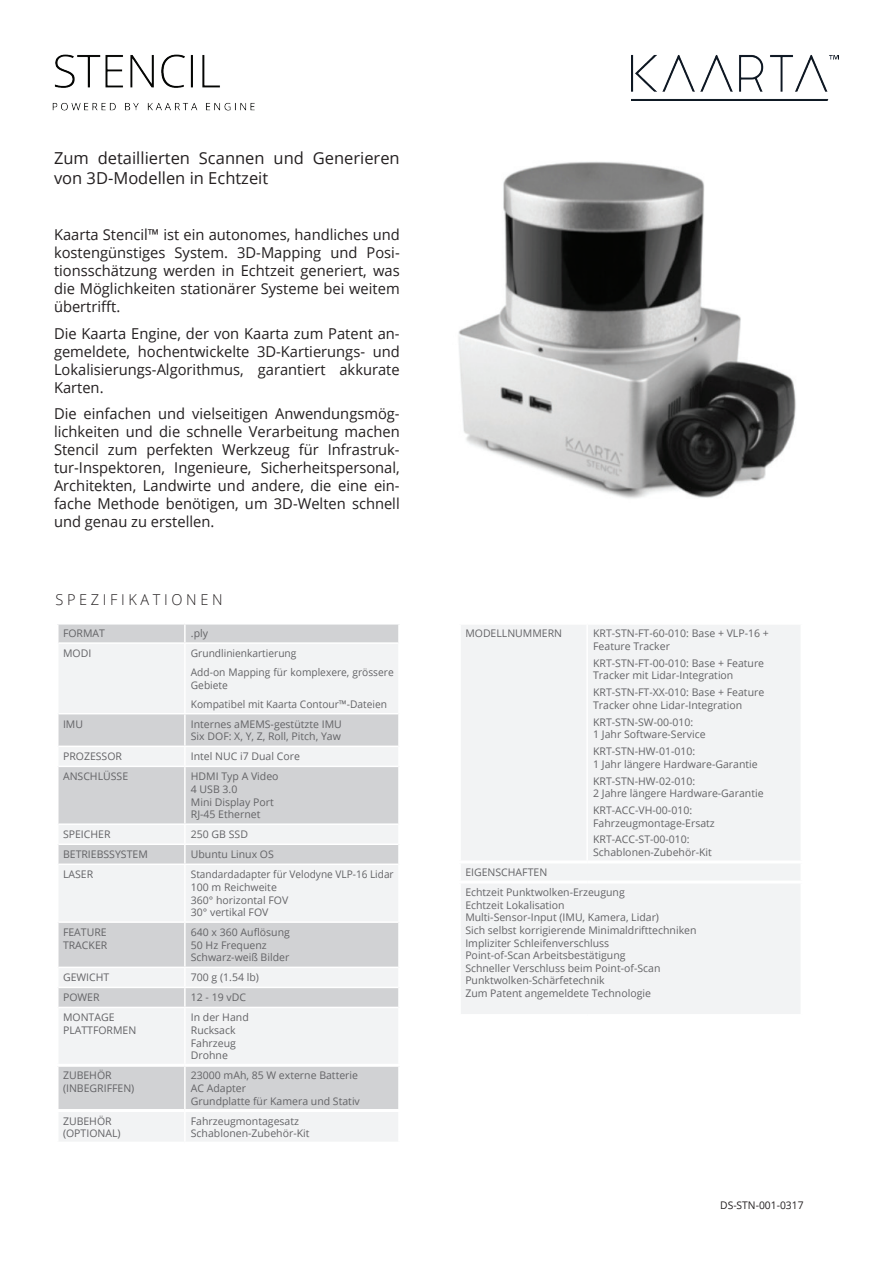
<style>
.page{position:relative;width:893px;height:1263px;background:#fff}
.page>*{position:absolute;margin:0;border:0;box-sizing:border-box;transform-origin:0 0}
.t1{font:16.5px/19.8px "Open Sans";color:#231f20}
.t2{font:15px/18px "Open Sans";color:#231f20;text-align:justify}
.t3{font:300 15px "Open Sans";letter-spacing:.25em;color:#231f20}
.t4{font:10.5px/12.6px "Open Sans";color:#636366}
.t5{font:10.5px "Open Sans";color:#636366;scale:.96 1}
.t6{font:10.5px "Open Sans";color:#231f20}
</style>
<div class="page">
<img style="left:458px;top:161px;width:338px;height:338px">
<div style="left:59px;top:624px;width:339px;height:18px;background:#d1d2d4"></div>
<svg style="left:59px;top:644px;width:339px;height:497px;fill:#f2f3f4"></svg>
<svg style="left:184px;top:624px;width:2px;height:18px"></svg>
<hr style="left:184px;top:644px;width:2px;height:69px;background:#fff">
<hr style="left:59px;top:713px;width:126px;height:1px;background:#fff">
<hr style="left:185px;top:713px;width:213px;height:1px;background:#fff">
<hr style="left:184px;top:714px;width:2px;height:31px;background:#fff">
<hr style="left:59px;top:745px;width:126px;height:2px;background:#fff">
<hr style="left:185px;top:745px;width:213px;height:2px;background:#fff">
<svg style="left:184px;top:747px;width:2px;height:19px"></svg>
<hr style="left:59px;top:766px;width:126px;height:1px;background:#fff">
<hr style="left:185px;top:766px;width:213px;height:1px;background:#fff">
<hr style="left:184px;top:767px;width:2px;height:56px;background:#fff">
<hr style="left:59px;top:823px;width:126px;height:2px;background:#fff">
<hr style="left:185px;top:823px;width:213px;height:2px;background:#fff">
<hr style="left:59px;top:843px;width:126px;height:2px;background:#fff">
<hr style="left:185px;top:843px;width:213px;height:2px;background:#fff">
<svg style="left:184px;top:825px;width:2px;height:38px"></svg>
<hr style="left:59px;top:863px;width:126px;height:2px;background:#fff">
<hr style="left:185px;top:863px;width:213px;height:2px;background:#fff">
<hr style="left:184px;top:865px;width:2px;height:56px;background:#fff">
<hr style="left:59px;top:921px;width:126px;height:2px;background:#fff">
<hr style="left:185px;top:921px;width:213px;height:2px;background:#fff">
<hr style="left:184px;top:923px;width:2px;height:43px;background:#fff">
<hr style="left:59px;top:966px;width:126px;height:2px;background:#fff">
<hr style="left:185px;top:966px;width:213px;height:2px;background:#fff">
<hr style="left:59px;top:987px;width:126px;height:1px;background:#fff">
<hr style="left:185px;top:987px;width:213px;height:1px;background:#fff">
<svg style="left:184px;top:968px;width:2px;height:39px"></svg>
<hr style="left:59px;top:1007px;width:126px;height:1px;background:#fff">
<hr style="left:185px;top:1007px;width:213px;height:1px;background:#fff">
<hr style="left:184px;top:1008px;width:2px;height:56px;background:#fff">
<hr style="left:184px;top:1067px;width:2px;height:42px;background:#fff">
<hr style="left:184px;top:1112px;width:2px;height:30px;background:#fff">
<hr style="left:56px;top:1064px;width:129px;height:3px;background:#fff">
<hr style="left:185px;top:1064px;width:216px;height:3px;background:#fff">
<hr style="left:56px;top:1109px;width:129px;height:3px;background:#fff">
<hr style="left:185px;top:1109px;width:216px;height:3px;background:#fff">
<div style="left:461px;top:625px;width:339px;height:389px;background:#f2f3f4"></div>
<hr style="left:586px;top:625px;width:2px;height:235px;background:#fff">
<hr style="left:458px;top:860px;width:129px;height:3px;background:#fff">
<hr style="left:587px;top:860px;width:216px;height:3px;background:#fff">
<hr style="left:458px;top:880px;width:129px;height:3px;background:#fff">
<hr style="left:587px;top:880px;width:216px;height:3px;background:#fff">
<img style="left:52px;top:54px;width:203px;height:57px">
<img style="left:631px;top:55px;width:208px;height:45px">
<p class="t1" style="left:54px;top:148px;width:347px">Zum detaillierten Scannen und Generieren von 3D-Modellen in Echtzeit</p>
<p class="t2" style="left:54px;top:225px;width:347px">Kaarta Stencil™ ist ein autonomes, handliches und kostengünstiges System. 3D-Mapping und Posi&shy;tionsschätzung werden in Echtzeit generiert, was die Möglichkeiten stationärer Systeme bei weitem übertrifft.</p>
<p class="t2" style="left:54px;top:324px;width:347px">Die Kaarta Engine, der von Kaarta zum Patent an&shy;gemeldete, hochentwickelte 3D-Kartierungs- und Lokalisierungs-Algorithmus, garantiert akkurate Karten.</p>
<p class="t2" style="left:54px;top:404px;width:347px">Die einfachen und vielseitigen Anwendungsmög&shy;lichkeiten und die schnelle Verarbeitung machen Stencil zum perfekten Werkzeug für Infrastruk&shy;tur-Inspektoren, Ingenieure, Sicherheitspersonal, Architekten, Landwirte und andere, die eine ein&shy;fache Methode benötigen, um 3D-Welten schnell und genau zu erstellen.</p>
<p class="t3" style="left:56px;top:589px;width:169px">SPEZIFIKATIONEN</p>
<p class="t4" style="left:63px;top:627px;width:44px">FORMAT</p>
<p class="t4" style="left:191px;top:627px;width:19px">.ply</p>
<p class="t4" style="left:63px;top:647px;width:30px">MODI</p>
<p class="t4" style="left:191px;top:647px;width:107px">Grundlinienkartierung</p>
<p class="t4" style="left:191px;top:666px;width:204px">Add-on Mapping für komplexere, grössere<br>Gebiete</p>
<p class="t4" style="left:191px;top:697px;width:198px">Kompatibel mit Kaarta Contour™-Dateien</p>
<p class="t4" style="left:63px;top:717px;width:22px">IMU</p>
<p class="t4" style="left:191px;top:717px;width:152px">Internes aMEMS-gestützte IMU</p>
<p class="t4" style="left:191px;top:730px;width:152px">Six DOF: X, Y, Z, Roll, Pitch, Yaw</p>
<p class="t4" style="left:63px;top:750px;width:61px">PROZESSOR</p>
<p class="t4" style="left:191px;top:750px;width:111px">Intel NUC i7 Dual Core</p>
<p class="t4" style="left:63px;top:770px;width:67px">ANSCHLÜSSE</p>
<p class="t4" style="left:191px;top:770px;width:89px">HDMI Typ A Video</p>
<p class="t4" style="left:191px;top:783px;width:48px">4 USB 3.0</p>
<p class="t4" style="left:191px;top:795px;width:84px">Mini Display Port</p>
<p class="t4" style="left:191px;top:808px;width:71px">RJ-45 Ethernet</p>
<p class="t4" style="left:63px;top:828px;width:49px">SPEICHER</p>
<p class="t4" style="left:191px;top:828px;width:59px">250 GB SSD</p>
<p class="t4" style="left:63px;top:848px;width:86px">BETRIEBSSYSTEM</p>
<p class="t4" style="left:191px;top:848px;width:85px">Ubuntu Linux OS</p>
<p class="t4" style="left:63px;top:868px;width:32px">LASER</p>
<p class="t5" style="left:191px;top:867px;width:213px">Standardadapter für Velodyne VLP-16 Lidar</p>
<p class="t4" style="left:191px;top:880px;width:88px">100 m Reichweite</p>
<p class="t4" style="left:191px;top:893px;width:99px">360° horizontal FOV</p>
<p class="t4" style="left:191px;top:906px;width:79px">30° vertikal FOV</p>
<p class="t4" style="left:63px;top:926px;width:45px">FEATURE</p>
<p class="t4" style="left:63px;top:938px;width:46px">TRACKER</p>
<p class="t4" style="left:191px;top:926px;width:101px">640 x 360 Auflösung</p>
<p class="t4" style="left:191px;top:938px;width:77px">50 Hz Frequenz</p>
<p class="t4" style="left:191px;top:951px;width:100px">Schwarz-weiß Bilder</p>
<p class="t4" style="left:63px;top:971px;width:48px">GEWICHT</p>
<p class="t4" style="left:191px;top:971px;width:70px">700 g (1.54 lb)</p>
<p class="t4" style="left:63px;top:991px;width:38px">POWER</p>
<p class="t4" style="left:191px;top:991px;width:57px">12 - 19 vDC</p>
<p class="t4" style="left:63px;top:1011px;width:53px">MONTAGE</p>
<p class="t4" style="left:63px;top:1024px;width:75px">PLATTFORMEN</p>
<p class="t4" style="left:191px;top:1011px;width:59px">In der Hand</p>
<p class="t4" style="left:191px;top:1024px;width:46px">Rucksack</p>
<p class="t4" style="left:191px;top:1036px;width:46px">Fahrzeug</p>
<p class="t4" style="left:191px;top:1049px;width:39px">Drohne</p>
<p class="t4" style="left:63px;top:1069px;width:50px">ZUBEHÖR</p>
<p class="t4" style="left:63px;top:1081px;width:73px">(INBEGRIFFEN)</p>
<p class="t4" style="left:63px;top:1114px;width:50px">ZUBEHÖR</p>
<p class="t4" style="left:63px;top:1127px;width:59px">(OPTIONAL)</p>
<p class="t4" style="left:191px;top:1069px;width:169px">23000 mAh, 85 W externe Batterie</p>
<p class="t4" style="left:191px;top:1081px;width:57px">AC Adapter</p>
<p class="t4" style="left:191px;top:1094px;width:171px">Grundplatte für Kamera und Stativ</p>
<p class="t4" style="left:191px;top:1114px;width:110px">Fahrzeugmontagesatz</p>
<p class="t4" style="left:191px;top:1127px;width:120px">Schablonen-Zubehör-Kit</p>
<p class="t4" style="left:465px;top:627px;width:98px">MODELLNUMMERN</p>
<p class="t4" style="left:593px;top:627px;width:177px">KRT-STN-FT-60-010: Base + VLP-16 +<br>Feature Tracker</p>
<p class="t4" style="left:593px;top:656px;width:173px">KRT-STN-FT-00-010: Base + Feature<br>Tracker mit Lidar-Integration</p>
<p class="t4" style="left:593px;top:686px;width:173px">KRT-STN-FT-XX-010: Base + Feature<br>Tracker ohne Lidar-Integration</p>
<p class="t4" style="left:593px;top:715px;width:114px">KRT-STN-SW-00-010:<br>1 Jahr Software-Service</p>
<p class="t4" style="left:593px;top:745px;width:166px">KRT-STN-HW-01-010:<br>1 Jahr längere Hardware-Garantie</p>
<p class="t4" style="left:593px;top:774px;width:172px">KRT-STN-HW-02-010:<br>2 Jahre längere Hardware-Garantie</p>
<p class="t4" style="left:593px;top:803px;width:123px">KRT-ACC-VH-00-010:<br>Fahrzeugmontage-Ersatz</p>
<p class="t4" style="left:593px;top:833px;width:120px">KRT-ACC-ST-00-010:<br>Schablonen-Zubehör-Kit</p>
<p class="t4" style="left:465px;top:866px;width:83px">EIGENSCHAFTEN</p>
<p class="t4" style="left:465px;top:886px;width:161px">Echtzeit Punktwolken-Erzeugung</p>
<p class="t4" style="left:465px;top:898px;width:101px">Echtzeit Lokalisation</p>
<p class="t4" style="left:465px;top:911px;width:195px">Multi-Sensor-Input (IMU, Kamera, Lidar)</p>
<p class="t4" style="left:465px;top:923px;width:233px">Sich selbst korrigierende Minimaldrifttechniken</p>
<p class="t4" style="left:465px;top:936px;width:145px">Impliziter Schleifenverschluss</p>
<p class="t4" style="left:465px;top:949px;width:162px">Point-of-Scan Arbeitsbestätigung</p>
<p class="t4" style="left:465px;top:961px;width:197px">Schneller Verschluss beim Point-of-Scan</p>
<p class="t4" style="left:465px;top:974px;width:141px">Punktwolken-Schärfetechnik</p>
<p class="t4" style="left:465px;top:986px;width:187px">Zum Patent angemeldete Technologie</p>
<p class="t6" style="left:720px;top:1198px;width:85px">DS-STN-001-0317</p>
</div>
